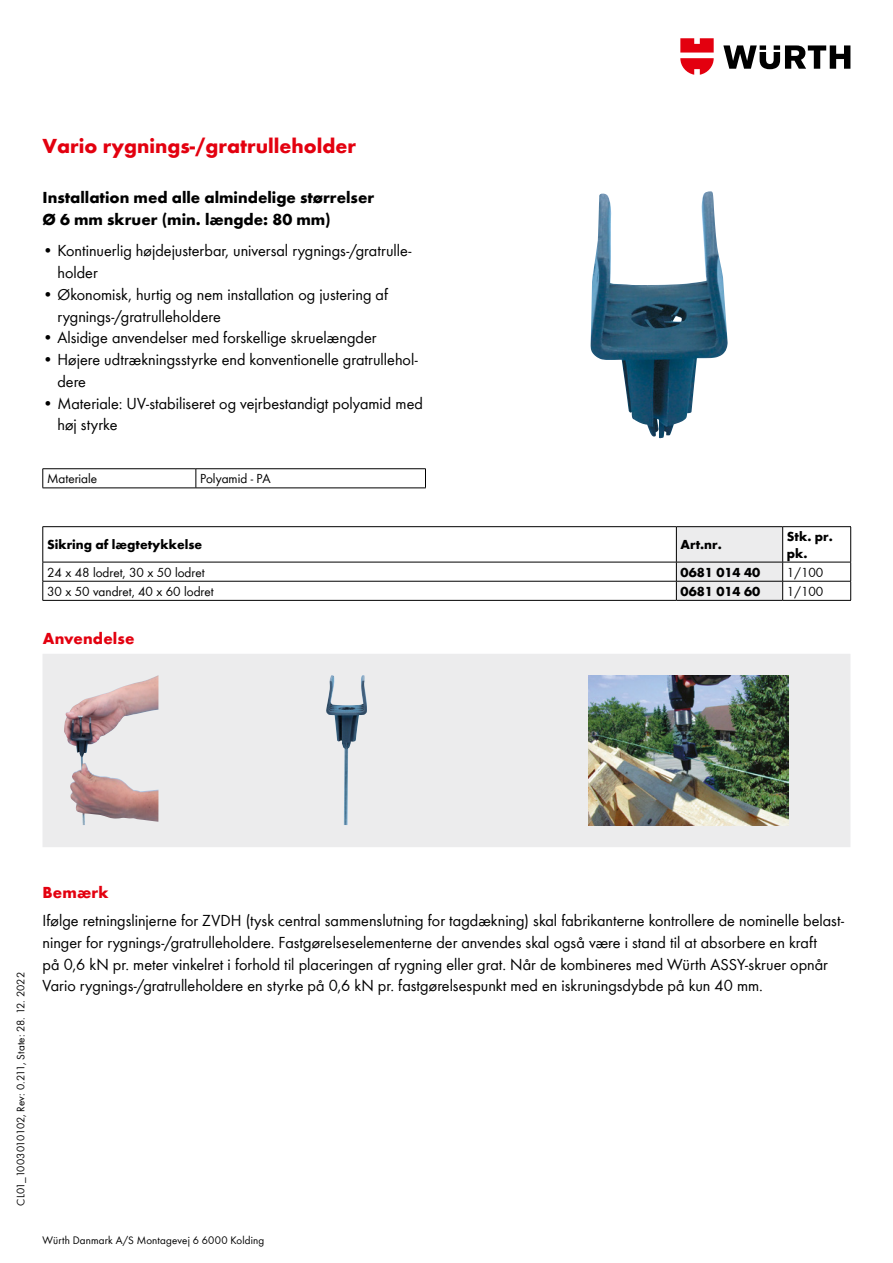
<style>
.page{position:relative;width:893px;height:1263px;background:#fff}
.page>*{position:absolute;margin:0;border:0;box-sizing:border-box;transform-origin:0 0}
.t1{font:700 21px "Wuerth Global";color:#e3000f}
.t2{font:16.5px/21.8px "Wuerth Global";color:#000}
.t3{font:700 16.5px/21.8px "Wuerth Global";color:#000}
.t4{font:700 16.5px "Wuerth Global";letter-spacing:.01em;color:#e3000f}
.t5{font:13.5px "Wuerth Global";color:#000}
.t6{font:700 13.5px/17px "Wuerth Global";color:#000}
.t7{font:11.25px "Wuerth Global";letter-spacing:.015em;color:#000}
</style>
<div class="page">
<svg style="left:723px;top:45px;width:127px;height:24px"></svg>
<svg style="left:680px;top:38px;width:34px;height:37px"></svg>
<hr style="left:43px;top:526px;width:633px;height:1px;background:#000">
<hr style="left:43px;top:527px;width:1px;height:35px;background:#000">
<hr style="left:676px;top:526px;width:107px;height:1px;background:#000">
<hr style="left:783px;top:526px;width:68px;height:1px;background:#000">
<hr style="left:850px;top:527px;width:1px;height:35px;background:#000">
<hr style="left:43px;top:562px;width:633px;height:1px;background:#000">
<hr style="left:783px;top:562px;width:68px;height:1px;background:#000">
<hr style="left:43px;top:581px;width:633px;height:1px;background:#000">
<svg style="left:43px;top:562px;width:1px;height:38px"></svg>
<hr style="left:43px;top:600px;width:633px;height:1px;background:#000">
<hr style="left:676px;top:600px;width:107px;height:1px;background:#000">
<hr style="left:783px;top:581px;width:68px;height:1px;background:#000">
<svg style="left:676px;top:527px;width:107px;height:73px;background:#e0e0e1"></svg>
<svg style="left:850px;top:562px;width:1px;height:38px"></svg>
<hr style="left:783px;top:600px;width:68px;height:1px;background:#000">
<hr style="left:43px;top:468px;width:153px;height:1px;background:#000">
<svg style="left:43px;top:469px;width:1px;height:19px"></svg>
<hr style="left:43px;top:488px;width:153px;height:1px;background:#000">
<hr style="left:196px;top:468px;width:230px;height:1px;background:#000">
<svg style="left:196px;top:469px;width:1px;height:19px"></svg>
<svg style="left:425px;top:469px;width:1px;height:19px"></svg>
<hr style="left:196px;top:488px;width:230px;height:1px;background:#000">
<img style="left:590px;top:191px;width:138px;height:248px">
<div style="left:43px;top:654px;width:807px;height:193px;background:#ececed"></div>
<img style="left:64px;top:680px;width:94px;height:145px">
<img style="left:326px;top:675px;width:41px;height:150px">
<img style="left:588px;top:675px;width:200px;height:150px">
<p class="t1" style="left:43px;top:134px;width:315px">Vario rygnings-/gratrulleholder</p>
<p class="t3" style="left:43px;top:187px;width:333px">Installation med alle almindelige størrelser<br>Ø 6 mm skruer (min. længde: 80 mm)</p>
<p class="t2" style="left:57px;top:240px;width:356px;text-indent:-15px">• Kontinuerlig højdejusterbar, universal rygnings-/gratrulle&shy;holder</p>
<p class="t2" style="left:57px;top:283px;width:332px;text-indent:-15px">• Økonomisk, hurtig og nem installation og justering af rygnings-/gratrulleholdere</p>
<p class="t2" style="left:43px;top:327px;width:336px">• Alsidige anvendelser med forskellige skruelængder</p>
<p class="t2" style="left:57px;top:348px;width:362px;text-indent:-15px">• Højere udtrækningsstyrke end konventionelle gratrullehol&shy;dere</p>
<p class="t2" style="left:57px;top:392px;width:367px;text-indent:-15px">• Materiale: UV-stabiliseret og vejrbestandigt polyamid med høj styrke</p>
<p class="t5" style="left:47px;top:471px;width:52px">Materiale</p>
<p class="t5" style="left:200px;top:471px;width:72px">Polyamid - PA</p>
<p class="t6" style="left:47px;top:536px;width:157px">Sikring af lægtetykkelse</p>
<p class="t6" style="left:681px;top:536px;width:43px">Art.nr.</p>
<p class="t6" style="left:787px;top:528px;width:47px">Stk. pr. pk.</p>
<p class="t5" style="left:47px;top:564px;width:159px">24 x 48 lodret, 30 x 50 lodret</p>
<p class="t6" style="left:681px;top:563px;width:81px">0681 014 40</p>
<p class="t5" style="left:787px;top:564px;width:38px">1/100</p>
<p class="t5" style="left:47px;top:583px;width:168px">30 x 50 vandret, 40 x 60 lodret</p>
<p class="t6" style="left:681px;top:583px;width:81px">0681 014 60</p>
<p class="t5" style="left:787px;top:583px;width:38px">1/100</p>
<p class="t4" style="left:43px;top:629px;width:93px">Anvendelse</p>
<p class="t7" style="left:14px;top:1205px;width:235px;rotate:-90deg">CL01_1003010102, Rev: 0.211, State: 28. 12. 2022</p>
<p class="t4" style="left:43px;top:882px;width:68px">Bemærk</p>
<p class="t2" style="left:43px;top:909px;width:803px">Ifølge retningslinjerne for ZVDH (tysk central sammenslutning for tagdækning) skal fabrikanterne kontrollere de nominelle belast&shy;ninger for rygnings-/gratrulleholdere. Fastgørelseselementerne der anvendes skal også være i stand til at absorbere en kraft<br>på 0,6 kN pr. meter vinkelret i forhold til placeringen af rygning eller grat. Når de kombineres med Würth ASSY-skruer opnår Vario rygnings-/gratrulleholdere en styrke på 0,6 kN pr. fastgørelsespunkt med en iskruningsdybde på kun 40 mm.</p>
<p class="t7" style="left:43px;top:1233px;width:223px">Würth Danmark A/S Montagevej 6 6000 Kolding</p>
</div>
